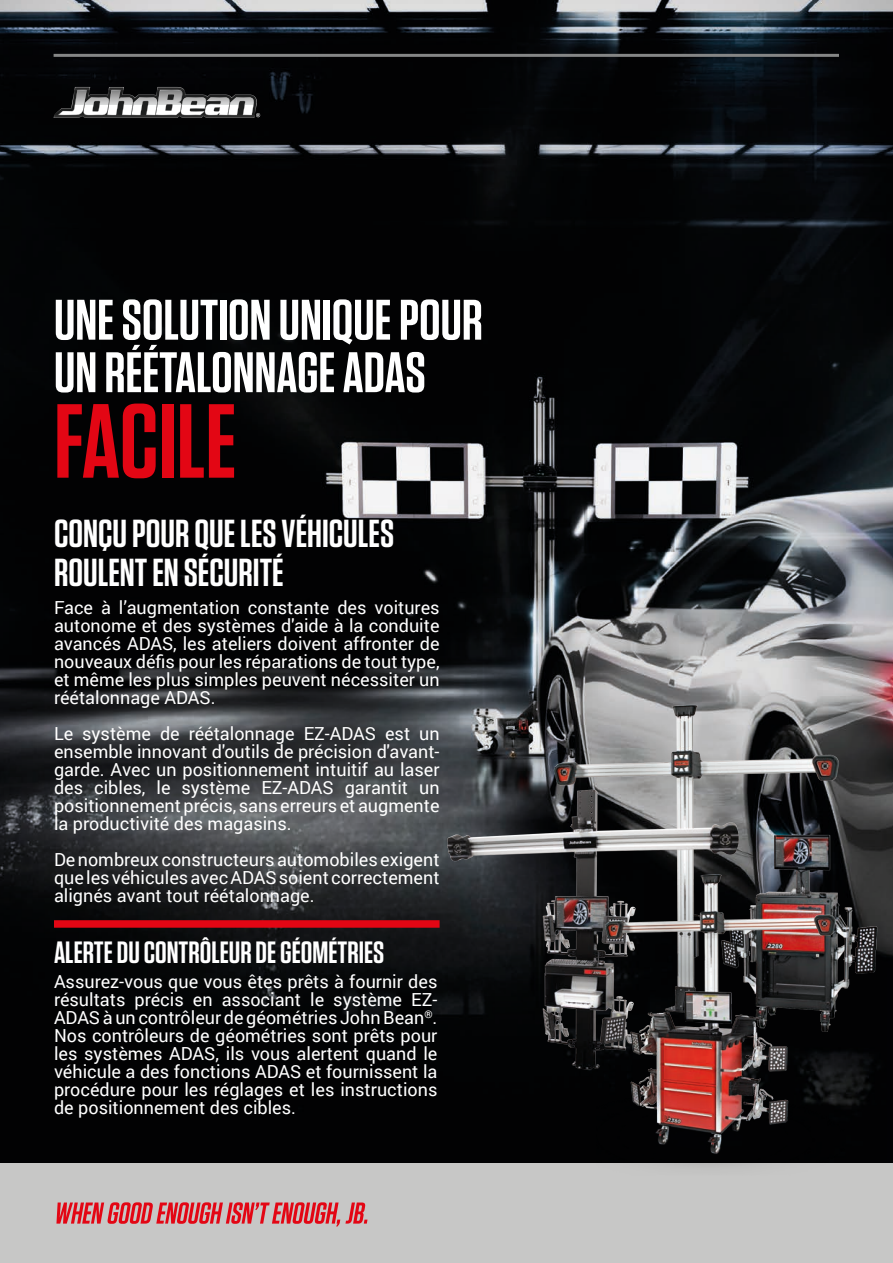
<style>
.page{position:relative;width:893px;height:1263px;background:#fff}
.page>*{position:absolute;margin:0;border:0;box-sizing:border-box;transform-origin:0 0}
.t1{font:600 105px "Tungsten";color:#e30614}
.t2{font:600 57px/52.5px "Tungsten";color:#fff}
.t3{font:600 39px/39px "Tungsten";color:#fff}
.t4{font:600 30.75px "Tungsten";color:#fff}
.t5{font:18px/18px "Roboto";color:#fff;text-align:justify}
</style>
<div class="page">
<img style="left:0;top:0;width:893px;height:1163px">
<hr style="left:54px;top:54px;width:785px;height:3px;background:#858686">
<div style="left:0;top:1163px;width:893px;height:100px;background:#c7c7c6"></div>
<img style="left:357px;top:679px;width:532px;height:399px">
<div style="left:54px;top:920px;width:386px;height:8px;background:#e30614"></div>
<img style="left:597px;top:866px;width:247px;height:300px">
<svg style="left:54px;top:87px;width:206px;height:31px"></svg>
<svg style="left:56px;top:1202px;width:311px;height:25px"></svg>
<p class="t2" style="left:54px;top:295px;width:430px">UNE SOLUTION UNIQUE POUR<br>UN RÉÉTALONNAGE ADAS</p>
<p class="t1" style="left:54px;top:386px;width:184px">FACILE</p>
<p class="t3" style="left:54px;top:515px;width:342px">CONÇU POUR QUE LES VÉHICULES<br>ROULENT EN SÉCURITÉ</p>
<p class="t5" style="left:54px;top:597px;width:387px">Face à l’augmentation constante des voitures autonome et des systèmes d'aide à la conduite avancés ADAS, les ateliers doivent affronter de nouveaux défis pour les réparations de tout type, et même les plus simples peuvent nécessiter un réétalonnage ADAS.</p>
<p class="t5" style="left:54px;top:723px;width:387px">Le système de réétalonnage EZ-ADAS est un ensemble innovant d'outils de précision d'avant&shy;garde. Avec un positionnement intuitif au laser des cibles, le système EZ-ADAS garantit un positionnement précis, sans erreurs et augmente la productivité des magasins.</p>
<p class="t5" style="left:54px;top:849px;width:387px">De nombreux constructeurs automobiles exigent que les véhicules avec ADAS soient correctement alignés avant tout réétalonnage.</p>
<p class="t4" style="left:54px;top:936px;width:332px">ALERTE DU CONTRÔLEUR DE GÉOMÉTRIES</p>
<p class="t5" style="left:54px;top:971px;width:385px">Assurez-vous que vous êtes prêts à fournir des résultats précis en associant le système EZ-ADAS à un contrôleur de géométries John Bean<sup>®</sup>.<br>Nos contrôleurs de géométries sont prêts pour les systèmes ADAS, ils vous alertent quand le véhicule a des fonctions ADAS et fournissent la procédure pour les réglages et les instructions de positionnement des cibles.</p>
</div>
